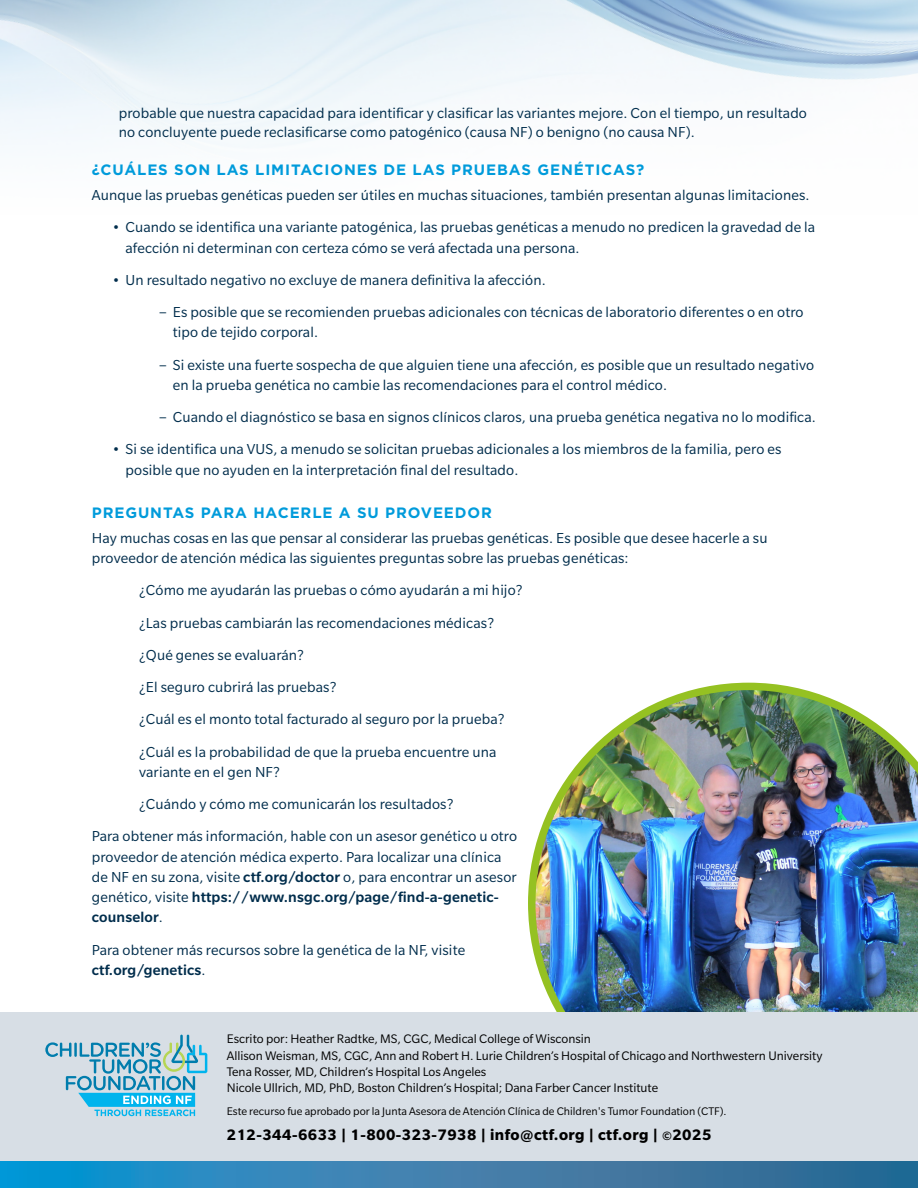
<style>
.page{position:relative;width:918px;height:1188px;background:#fff}
.page>*{position:absolute;margin:0;border:0;box-sizing:border-box;transform-origin:0 0}
.t1{font:700 16.5px "Slate Pro";letter-spacing:.03em;color:#000}
.t2{font:15.75px/32.2px "Slate Pro";letter-spacing:.01em;color:#002d4c}
.t3{font:700 15px "Gotham";letter-spacing:.06em;color:#009bdb}
.t4{font:13.5px/16.2px "Slate Pro";color:#000}
.t5{font:12px "Slate Pro";color:#000}
.s1{font-weight:500}
</style>
<div class="page">
<img style="left:0;top:0;width:918px;height:146px">
<img style="left:528px;top:683px;width:390px;height:329px">
<div style="left:0;top:1012px;width:918px;height:176px;background:#d7dee5"></div>
<svg style="left:0;top:1162px;width:918px;height:26px;background:#307eaf"></svg>
<svg style="left:45px;top:1035px;width:162px;height:81px"></svg>
<p class="t2" style="left:119px;top:104px;width:690px;line-height:18.8px">probable que nuestra capacidad para identificar y clasificar las variantes mejore. Con el tiempo, un resultado no concluyente puede reclasificarse como patogénico (causa NF) o benigno (no causa NF).</p>
<p class="t3" style="left:92px;top:160px;width:554px">¿CUÁLES SON LAS LIMITACIONES DE LAS PRUEBAS GENÉTICAS?</p>
<p class="t2" style="left:92px;top:179px;width:719px">Aunque las pruebas genéticas pueden ser útiles en muchas situaciones, también presentan algunas limitaciones.</p>
<p class="t2" style="left:126px;top:217px;width:691px;line-height:20.2px;text-indent:-13px">• Cuando se identifica una variante patogénica, las pruebas genéticas a menudo no predicen la gravedad de la afección ni determinan con certeza cómo se verá afectada una persona.</p>
<p class="t2" style="left:173px;top:264px;width:632px;text-indent:-61px">• Un resultado negativo no excluye de manera definitiva la afección.<br>Es posible que se recomienden pruebas adicionales con técnicas de laboratorio diferentes o en otro</p>
<p class="t2" style="left:173px;top:316px;width:643px">tipo de tejido corporal.<br>Si existe una fuerte sospecha de que alguien tiene una afección, es posible que un resultado negativo</p>
<p class="t2" style="left:173px;top:369px;width:645px">en la prueba genética no cambie las recomendaciones para el control médico.<br>Cuando el diagnóstico se basa en signos clínicos claros, una prueba genética negativa no lo modifica.</p>
<p class="t2" style="left:126px;top:439px;width:657px;line-height:20.2px;text-indent:-13px">• Si se identifica una VUS, a menudo se solicitan pruebas adicionales a los miembros de la familia, pero es posible que no ayuden en la interpretación final del resultado.</p>
<p class="t3" style="left:92px;top:503px;width:402px">PREGUNTAS PARA HACERLE A SU PROVEEDOR</p>
<p class="t2" style="left:92px;top:528px;width:677px;line-height:20.2px">Hay muchas cosas en las que pensar al considerar las pruebas genéticas. Es posible que desee hacerle a su proveedor de atención médica las siguientes preguntas sobre las pruebas genéticas:</p>
<p class="t2" style="left:139px;top:574px;width:385px">¿Cómo me ayudarán las pruebas o cómo ayudarán a mi hijo? ¿Las pruebas cambiarán las recomendaciones médicas? ¿Qué genes se evaluarán?<br>¿El seguro cubrirá las pruebas?<br>¿Cuál es el monto total facturado al seguro por la prueba? ¿Cuál es la probabilidad de que la prueba encuentre una</p>
<p class="t2" style="left:139px;top:756px;width:142px">variante en el gen NF?</p>
<p class="t2" style="left:139px;top:788px;width:316px">¿Cuándo y cómo me comunicarán los resultados?</p>
<p class="t2" style="left:92px;top:820px;width:427px">Para obtener más información, hable con un asesor genético u otro</p>
<p class="t2" style="left:92px;top:846px;width:426px;line-height:20.2px">proveedor de atención médica experto. Para localizar una clínica de NF en su zona, visite <span class="s1">ctf.org/doctor</span> o, para encontrar un asesor genético, visite <span class="s1">https://www.nsgc.org/page/find-a-genetic&shy;counselor</span>.</p>
<p class="t2" style="left:92px;top:939px;width:375px;line-height:20.2px">Para obtener más recursos sobre la genética de la NF, visite <span class="s1">ctf.org/genetics</span>.</p>
<p class="t4" style="left:227px;top:1031px;width:597px">Escrito por: Heather Radtke, MS, CGC, Medical College of Wisconsin<br>Allison Weisman, MS, CGC, Ann and Robert H. Lurie Children’s Hospital of Chicago and Northwestern University Tena Rosser, MD, Children’s Hospital Los Angeles<br>Nicole Ullrich, MD, PhD, Boston Children’s Hospital; Dana Farber Cancer Institute</p>
<p class="t5" style="left:227px;top:1105px;width:501px">Este recurso fue aprobado por la Junta Asesora de Atención Clínica de Children's Tumor Foundation (CTF).</p>
<p class="t1" style="left:227px;top:1126px;width:486px">212-344-6633 | 1-800-323-7938 | info@ctf.org | ctf.org | ©2025</p>
</div>
